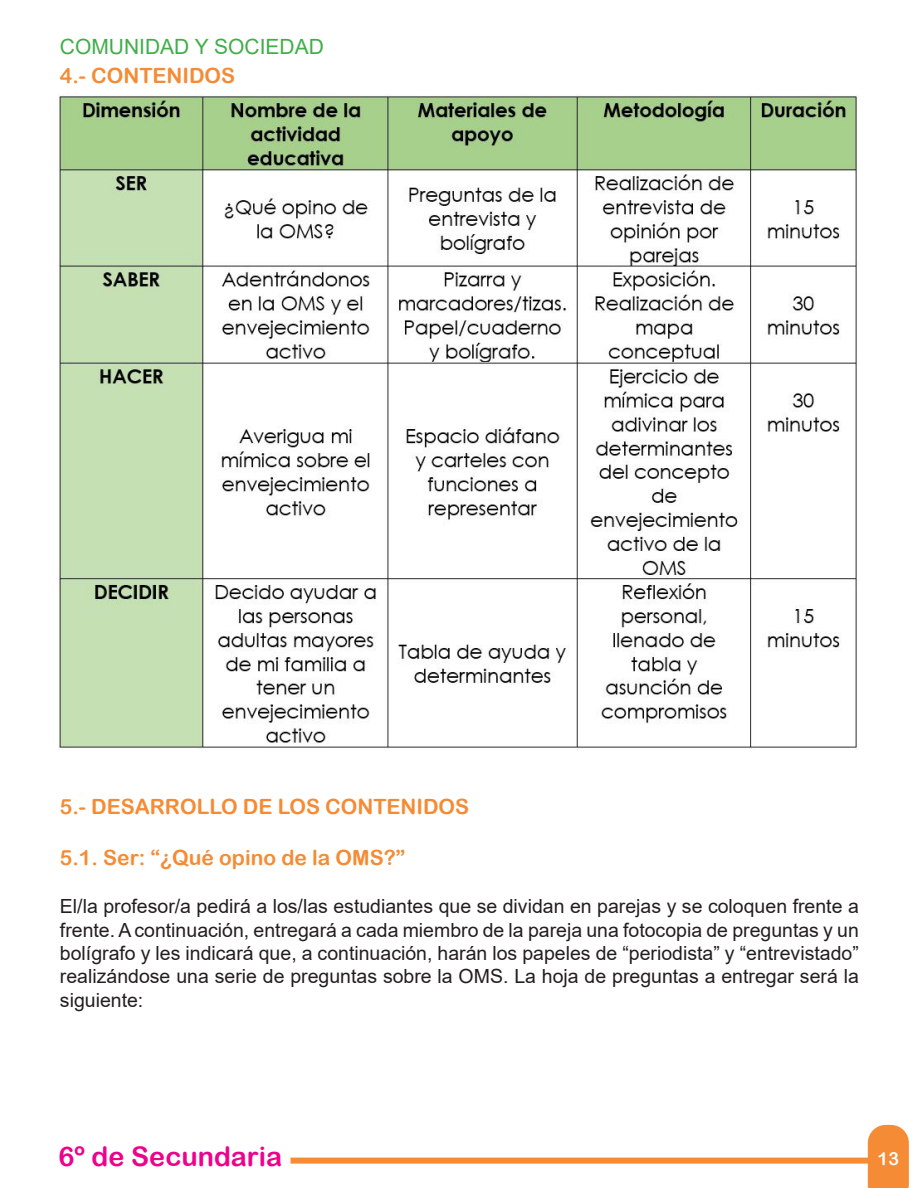
<style>
.page{position:relative;width:918px;height:1188px;background:#fff}
.page>*{position:absolute;margin:0;border:0;box-sizing:border-box;transform-origin:0 0}
.t1{font:27px "Arial Rounded MT Bold";color:#ed028c}
.t2{font:21px "Arial Rounded MT Bold";color:#f58b34}
.t3{font:21px "Arial";color:#40ae49}
.t4{font:19.5px/23.4px "Arial";color:#231f20;text-align:justify}
.t5{font:18px "Arial Rounded MT Bold";color:#fff}
</style>
<div class="page">
<div style="left:291px;top:1158px;width:581px;height:6px;background:#f58b34"></div>
<svg style="left:868px;top:1125px;width:41px;height:63px;background:#f5913f"></svg>
<img style="left:58px;top:94px;width:800px;height:656px">
<p class="t3" style="left:60px;top:32px;width:266px">COMUNIDAD Y SOCIEDAD</p>
<p class="t2" style="left:60px;top:63px;width:177px">4.- CONTENIDOS</p>
<p class="t2" style="left:60px;top:794px;width:411px">5.- DESARROLLO DE LOS CONTENIDOS</p>
<p class="t2" style="left:60px;top:845px;width:347px">5.1. Ser: “¿Qué opino de la OMS?”</p>
<p class="t4" style="left:60px;top:894px;width:800px">El/la profesor/a pedirá a los/las estudiantes que se dividan en parejas y se coloquen frente a frente. A continuación, entregará a cada miembro de la pareja una fotocopia de preguntas y un bolígrafo y les indicará que, a continuación, harán los papeles de “periodista” y “entrevistado” realizándose una serie de preguntas sobre la OMS. La hoja de preguntas a entregar será la siguiente:</p>
<h1 class="t1" style="left:58px;top:1141px;width:225px">6º de Secundaria</h1>
<p class="t5" style="left:878px;top:1148px;width:23px">13</p>
</div>
